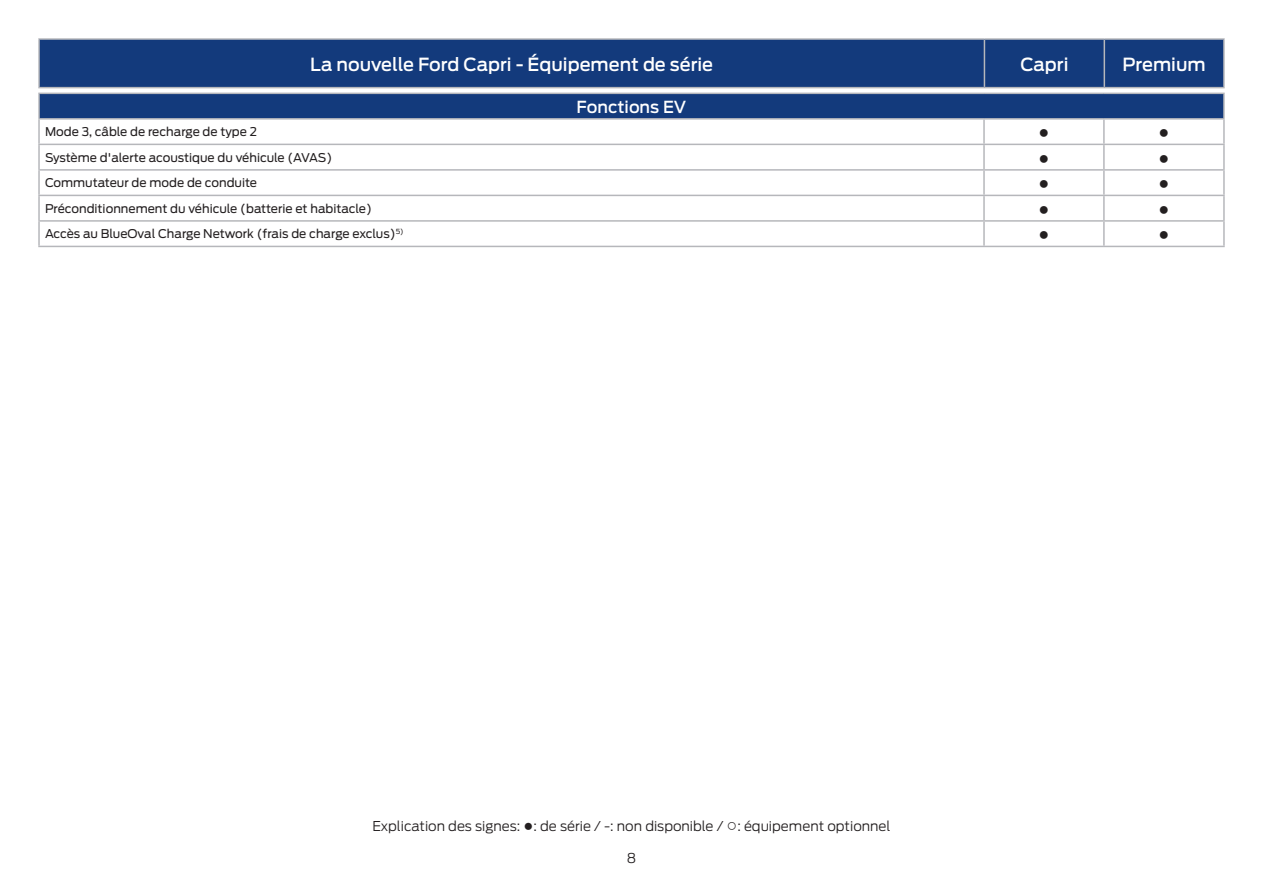
<style>
.page{position:relative;width:1263px;height:893px;background:#fff}
.page>*{position:absolute;margin:0;border:0;box-sizing:border-box;transform-origin:0 0}
.t1{font:500 18px "Ford Antenna";color:#fff}
.t2{font:18px "Arial";color:#231f20}
.t3{font:500 16.5px "Ford Antenna";color:#fff}
.t4{font:300 13.5px "Ford Antenna";color:#231f20}
.t5{font:12px "Ford Antenna";color:#231f20}
.s1{font-family:"Arial Narrow";font-weight:400;font-size:16.5px}
.s2{font-family:"Arial";font-weight:400;font-size:18px}
</style>
<div class="page">
<div style="left:40px;top:40px;width:1183px;height:47px;background:#133a7c"></div>
<hr style="left:38px;top:38px;width:946px;height:2px;background:#b6b7bb">
<hr style="left:38px;top:40px;width:2px;height:47px;background:#b6b7bb">
<hr style="left:984px;top:38px;width:120px;height:2px;background:#b6b7bb">
<hr style="left:984px;top:40px;width:1px;height:47px;background:#b6b7bb">
<hr style="left:1104px;top:38px;width:121px;height:2px;background:#b6b7bb">
<hr style="left:1103px;top:40px;width:2px;height:47px;background:#b6b7bb">
<hr style="left:1223px;top:40px;width:2px;height:47px;background:#b6b7bb">
<hr style="left:38px;top:87px;width:946px;height:1px;background:#b6b7bb">
<hr style="left:984px;top:87px;width:120px;height:1px;background:#b6b7bb">
<hr style="left:1104px;top:87px;width:121px;height:1px;background:#b6b7bb">
<div style="left:39px;top:93px;width:1185px;height:26px;background:#133a7c"></div>
<svg style="left:40px;top:143px;width:1183px;height:103px"></svg>
<hr style="left:983px;top:120px;width:2px;height:24px;background:#b6b7bb">
<hr style="left:1103px;top:120px;width:2px;height:24px;background:#b6b7bb">
<hr style="left:983px;top:145px;width:2px;height:24px;background:#b6b7bb">
<hr style="left:1103px;top:145px;width:2px;height:24px;background:#b6b7bb">
<hr style="left:38px;top:169px;width:946px;height:2px;background:#b6b7bb">
<hr style="left:984px;top:169px;width:120px;height:2px;background:#b6b7bb">
<hr style="left:983px;top:171px;width:2px;height:24px;background:#b6b7bb">
<hr style="left:1104px;top:169px;width:121px;height:2px;background:#b6b7bb">
<hr style="left:1103px;top:171px;width:2px;height:24px;background:#b6b7bb">
<hr style="left:38px;top:195px;width:946px;height:1px;background:#b6b7bb">
<hr style="left:984px;top:195px;width:120px;height:1px;background:#b6b7bb">
<hr style="left:983px;top:196px;width:2px;height:24px;background:#b6b7bb">
<hr style="left:1104px;top:195px;width:121px;height:1px;background:#b6b7bb">
<hr style="left:1103px;top:196px;width:2px;height:24px;background:#b6b7bb">
<hr style="left:38px;top:220px;width:946px;height:2px;background:#b6b7bb">
<hr style="left:984px;top:220px;width:120px;height:2px;background:#b6b7bb">
<hr style="left:983px;top:222px;width:2px;height:24px;background:#b6b7bb">
<hr style="left:1104px;top:220px;width:121px;height:2px;background:#b6b7bb">
<hr style="left:1103px;top:222px;width:2px;height:24px;background:#b6b7bb">
<hr style="left:38px;top:246px;width:946px;height:1px;background:#b6b7bb">
<hr style="left:984px;top:246px;width:120px;height:1px;background:#b6b7bb">
<hr style="left:1104px;top:246px;width:121px;height:1px;background:#b6b7bb">
<hr style="left:38px;top:120px;width:2px;height:24px;background:#b6b7bb">
<hr style="left:1223px;top:120px;width:2px;height:24px;background:#b6b7bb">
<hr style="left:38px;top:145px;width:2px;height:24px;background:#b6b7bb">
<hr style="left:1223px;top:145px;width:2px;height:24px;background:#b6b7bb">
<hr style="left:38px;top:171px;width:2px;height:24px;background:#b6b7bb">
<hr style="left:1223px;top:171px;width:2px;height:24px;background:#b6b7bb">
<hr style="left:38px;top:196px;width:2px;height:24px;background:#b6b7bb">
<hr style="left:1223px;top:196px;width:2px;height:24px;background:#b6b7bb">
<hr style="left:38px;top:222px;width:2px;height:24px;background:#b6b7bb">
<hr style="left:1223px;top:222px;width:2px;height:24px;background:#b6b7bb">
<hr style="left:38px;top:93px;width:946px;height:1px;background:#b6b7bb">
<hr style="left:38px;top:94px;width:2px;height:24px;background:#b6b7bb">
<hr style="left:984px;top:93px;width:120px;height:1px;background:#b6b7bb">
<hr style="left:1104px;top:93px;width:121px;height:1px;background:#b6b7bb">
<hr style="left:1223px;top:94px;width:2px;height:24px;background:#b6b7bb">
<hr style="left:38px;top:118px;width:946px;height:2px;background:#b6b7bb">
<hr style="left:984px;top:118px;width:120px;height:2px;background:#b6b7bb">
<hr style="left:1104px;top:118px;width:121px;height:2px;background:#b6b7bb">
<hr style="left:38px;top:144px;width:946px;height:1px;background:#b6b7bb">
<hr style="left:984px;top:144px;width:120px;height:1px;background:#b6b7bb">
<hr style="left:1104px;top:144px;width:121px;height:1px;background:#b6b7bb">
<h1 class="t1" style="left:310px;top:48px;width:404px">La nouvelle Ford Capri - Équipement de série</h1>
<h1 class="t1" style="left:1020px;top:48px;width:50px">Capri</h1>
<h1 class="t1" style="left:1123px;top:48px;width:85px">Premium</h1>
<h2 class="t3" style="left:577px;top:92px;width:111px">Fonctions EV</h2>
<p class="t5" style="left:45px;top:122px;width:213px">Mode 3, câble de recharge de type 2</p>
<h1 class="t2" style="left:1038px;top:119px;width:12px">●</h1>
<h1 class="t2" style="left:1158px;top:119px;width:12px">●</h1>
<p class="t5" style="left:45px;top:147px;width:289px">Système d'alerte acoustique du véhicule (AVAS)</p>
<h1 class="t2" style="left:1038px;top:145px;width:12px">●</h1>
<h1 class="t2" style="left:1158px;top:145px;width:12px">●</h1>
<p class="t5" style="left:45px;top:173px;width:214px">Commutateur de mode de conduite</p>
<h1 class="t2" style="left:1038px;top:170px;width:12px">●</h1>
<h1 class="t2" style="left:1158px;top:170px;width:12px">●</h1>
<p class="t5" style="left:45px;top:198px;width:328px">Préconditionnement du véhicule (batterie et habitacle)</p>
<h1 class="t2" style="left:1038px;top:196px;width:12px">●</h1>
<h1 class="t2" style="left:1158px;top:196px;width:12px">●</h1>
<p class="t5" style="left:45px;top:224px;width:360px">Accès au BlueOval Charge Network (frais de charge exclus)<sup>5)</sup></p>
<h1 class="t2" style="left:1038px;top:221px;width:12px">●</h1>
<h1 class="t2" style="left:1158px;top:221px;width:12px">●</h1>
<p class="t4" style="left:372px;top:815px;width:520px">Explication des signes: <span class="s1">●</span>: de série / -: non disponible / <span class="s2">○</span>: équipement optionnel</p>
<p class="t4" style="left:627px;top:847px;width:11px">8</p>
</div>
